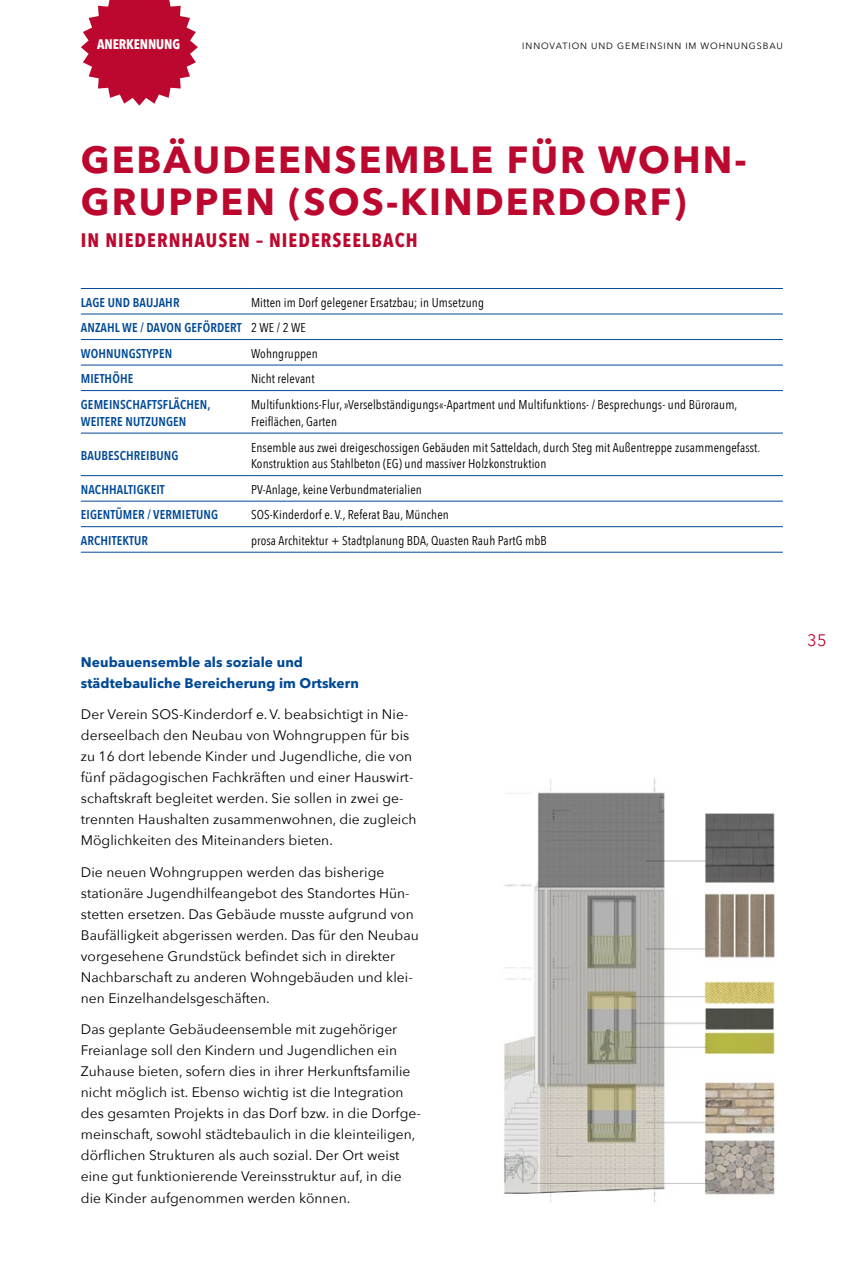
<style>
.page{position:relative;width:851px;height:1276px;background:#fff}
.page>*{position:absolute;margin:0;border:0;box-sizing:border-box;transform-origin:0 0}
.Headline_Rot{font:700 37.5px/42px "Avenir Next LT Pro";letter-spacing:.055em;color:#bc082f}
.Ort{font:700 19.5px "Avenir Next Condensed";letter-spacing:.055em;color:#bc082f}
.t1{font:16.5px "Avenir Next LT Pro";color:#bc082f}
.Fließtext_ohne_Einzug_-_9_2_Pt{font:13.8px/21px "Avenir Next";letter-spacing:.005em;color:#000}
.Subheadline_Fließtext_9_2_Pt{font:700 13.8px/21px "Avenir Next LT Pro";letter-spacing:.005em;color:#004996}
.Hervorhebungen{font:700 condensed 13.8px "Avenir Next LT Pro";letter-spacing:-.01em;color:#fff}
.Tabelle_rechts{font:12.75px/16.5px "Avenir Next Condensed";letter-spacing:.01em;color:#000}
.Tabelle_links{font:600 12.75px/16.5px "Avenir Next Condensed";letter-spacing:.01em;color:#004996}
.t2{font:9px "Avenir Next LT Pro";letter-spacing:.1em;color:#000}
.s1{font-family:"Avenir Next LT Pro"}
</style>
<div class="page">
<hr style="left:81px;top:288px;width:170px;height:1px;background:#004996">
<hr style="left:251px;top:288px;width:531px;height:1px;background:#004996">
<hr style="left:81px;top:314px;width:170px;height:1px;background:#004996">
<hr style="left:251px;top:314px;width:531px;height:1px;background:#004996">
<hr style="left:81px;top:339px;width:170px;height:1px;background:#004996">
<hr style="left:251px;top:339px;width:531px;height:1px;background:#004996">
<hr style="left:81px;top:365px;width:170px;height:1px;background:#004996">
<hr style="left:251px;top:365px;width:531px;height:1px;background:#004996">
<hr style="left:81px;top:390px;width:170px;height:1px;background:#004996">
<hr style="left:251px;top:390px;width:531px;height:1px;background:#004996">
<hr style="left:81px;top:433px;width:170px;height:1px;background:#004996">
<hr style="left:251px;top:433px;width:531px;height:1px;background:#004996">
<hr style="left:81px;top:475px;width:170px;height:1px;background:#004996">
<hr style="left:251px;top:475px;width:531px;height:1px;background:#004996">
<hr style="left:81px;top:501px;width:170px;height:1px;background:#004996">
<hr style="left:251px;top:501px;width:531px;height:1px;background:#004996">
<hr style="left:81px;top:526px;width:170px;height:1px;background:#004996">
<hr style="left:251px;top:526px;width:531px;height:1px;background:#004996">
<hr style="left:81px;top:552px;width:170px;height:1px;background:#004996">
<hr style="left:251px;top:552px;width:531px;height:1px;background:#004996">
<img style="left:504px;top:777px;width:272px;height:426px">
<svg style="left:81px;top:0;width:117px;height:106px"></svg>
<p class="Hervorhebungen" style="left:97px;top:36px;width:84px">ANERKENNUNG</p>
<p class="t2" style="left:522px;top:41px;width:262px">INNOVATION UND GEMEINSINN IM WOHNUNGSBAU</p>
<h1 class="Headline_Rot" style="left:81px;top:139px;width:667px">GEBÄUDEENSEMBLE FÜR WOHN-<br>GRUPPEN (SOS-KINDERDORF)</h1>
<p class="Ort" style="left:81px;top:228px;width:338px">IN NIEDERNHAUSEN – NIEDERSEELBACH</p>
<p class="Tabelle_links" style="left:81px;top:294px;width:100px">LAGE UND BAUJAHR</p>
<p class="Tabelle_rechts" style="left:251px;top:293px;width:234px">Mitten im Dorf gelegener Ersatzbau; in Umsetzung</p>
<p class="Tabelle_links" style="left:81px;top:319px;width:162px">ANZAHL WE / DAVON GEFÖRDERT</p>
<p class="Tabelle_rechts" style="left:251px;top:319px;width:56px">2 WE / 2 WE</p>
<p class="Tabelle_links" style="left:81px;top:345px;width:93px">WOHNUNGSTYPEN</p>
<p class="Tabelle_rechts" style="left:251px;top:344px;width:68px">Wohngruppen</p>
<p class="Tabelle_links" style="left:81px;top:370px;width:54px">MIETHÖHE</p>
<p class="Tabelle_rechts" style="left:251px;top:370px;width:65px">Nicht relevant</p>
<p class="Tabelle_links" style="left:81px;top:396px;width:131px">GEMEINSCHAFTSFLÄCHEN,<br>WEITERE NUTZUNGEN</p>
<p class="Tabelle_rechts" style="left:251px;top:396px;width:487px">Multifunktions-Flur, »Verselbständigungs«-Apartment und Multifunktions- / Besprechungs- und Büroraum,<br>Freiflächen, Garten</p>
<p class="Tabelle_links" style="left:81px;top:447px;width:99px">BAUBESCHREIBUNG</p>
<p class="Tabelle_rechts" style="left:251px;top:438px;width:510px">Ensemble aus zwei dreigeschossigen Gebäuden mit Satteldach, durch Steg mit Außentreppe zusammengefasst.<br>Konstruktion aus Stahlbeton (EG) und massiver Holzkonstruktion</p>
<p class="Tabelle_links" style="left:81px;top:481px;width:85px">NACHHALTIGKEIT</p>
<p class="Tabelle_rechts" style="left:251px;top:480px;width:172px">PV-Anlage, keine Verbundmaterialien</p>
<p class="Tabelle_links" style="left:81px;top:506px;width:139px">EIGENTÜMER / VERMIETUNG</p>
<p class="Tabelle_rechts" style="left:251px;top:506px;width:199px">SOS-Kinderdorf e. V., Referat Bau, München</p>
<p class="Tabelle_links" style="left:81px;top:532px;width:69px">ARCHITEKTUR</p>
<p class="Tabelle_rechts" style="left:251px;top:531px;width:297px">prosa Architektur + Stadtplanung BDA, Quasten Rauh PartG mbB</p>
<p class="Subheadline_Fließtext_9_2_Pt" style="left:81px;top:651px;width:279px">Neubauensemble als soziale und städtebauliche Bereicherung im Ortskern</p>
<p class="Fließtext_ohne_Einzug_-_9_2_Pt" style="left:81px;top:703px;width:337px">Der Verein SOS-Kinderdorf <span class="s1">e.V.</span> beabsichtigt in Nie&shy;derseelbach den Neubau von Wohngruppen für bis zu 16 dort lebende Kinder und Jugendliche, die von fünf pädagogischen Fachkräften und einer Hauswirt&shy;schaftskraft begleitet werden. Sie sollen in zwei ge&shy;trennten Haushalten zusammenwohnen, die zugleich Möglichkeiten des Miteinanders bieten.</p>
<p class="Fließtext_ohne_Einzug_-_9_2_Pt" style="left:81px;top:861px;width:339px">Die neuen Wohngruppen werden das bisherige stationäre Jugendhilfeangebot des Standortes Hün&shy;stetten ersetzen. Das Gebäude musste aufgrund von Baufälligkeit abgerissen werden. Das für den Neubau vorgesehene Grundstück befindet sich in direkter Nachbarschaft zu anderen Wohngebäuden und klei&shy;nen Einzelhandelsgeschäften.</p>
<p class="Fließtext_ohne_Einzug_-_9_2_Pt" style="left:81px;top:1018px;width:341px">Das geplante Gebäudeensemble mit zugehöriger Freianlage soll den Kindern und Jugendlichen ein Zuhause bieten, sofern dies in ihrer Herkunftsfamilie nicht möglich ist. Ebenso wichtig ist die Integration des gesamten Projekts in das Dorf bzw. in die Dorfge&shy;meinschaft, sowohl städtebaulich in die kleinteiligen, dörflichen Strukturen als auch sozial. Der Ort weist eine gut funktionierende Vereinsstruktur auf, in die die Kinder aufgenommen werden können.</p>
<p class="t1" style="left:807px;top:630px;width:21px">35</p>
</div>
